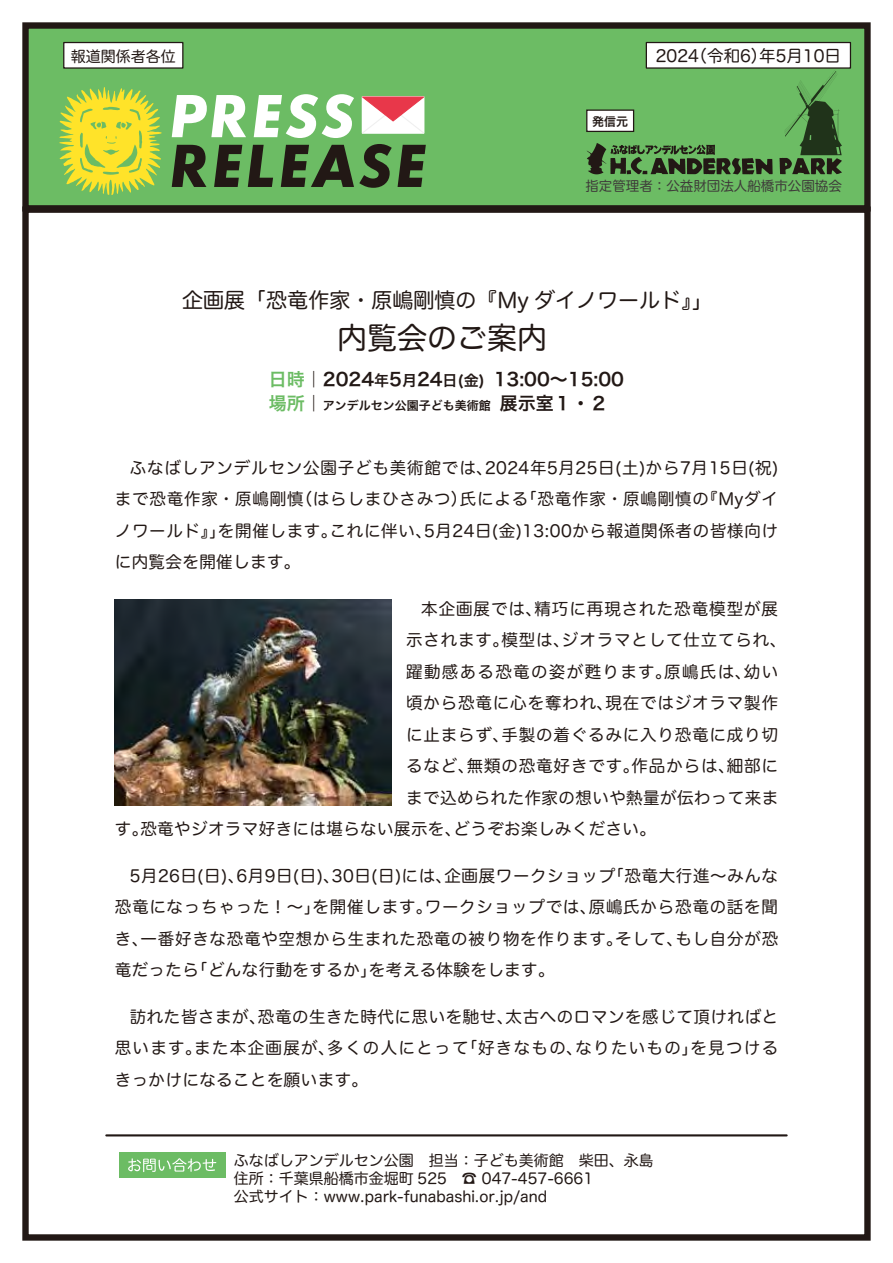
<style>
.page{position:relative;width:893px;height:1263px;background:#fff}
.page>*{position:absolute;margin:0;border:0;box-sizing:border-box;transform-origin:0 0}
.t1{font:30px "Hira Maru Pro W4";color:#221815}
.t2{font:21px "Hira Maru Pro W4";color:#221815}
.t3{font:18px "Hira Kaku Pro W6";color:#221815}
.t4{font:16.5px/31.5px "Hira Maru Pro W4";letter-spacing:.045em;color:#221815;text-align:justify}
.t5{font:16.5px "Hira Maru Pro W4";letter-spacing:.025em;color:#221815}
.t6{font:16.5px "Hira Maru Pro W4";letter-spacing:.08em;color:#221815}
.t7{font:16.5px "Hira Maru Pro W4";color:#221815}
.t8{font:15px/18px "Hira Maru Pro W4";color:#221815}
.t9{font:13.5px "Hira Maru Pro W4";color:#3e3a39}
.t10{font:12px "Hira Kaku Pro W6";color:#221815}
.t11{font:12px "Hiragino Sans W6";color:#221815}
.s1{color:#6cbc64}
.s2{font-size:15px}
.s3{font-size:18px;color:#6cbc64}
.s4{font-size:18px}
</style>
<div class="page">
<div style="left:26px;top:26px;width:841px;height:182px;background:#6cbc64"></div>
<div style="left:22px;top:206px;width:849px;height:1035px;border:6px solid #221815"></div>
<div style="left:22px;top:22px;width:849px;height:190px;border:6px solid #221815"></div>
<hr style="left:106px;top:1134px;width:681px;height:2px;background:#221815">
<div style="left:119px;top:1152px;width:106px;height:26px;background:#6cbc64"></div>
<svg style="left:128px;top:1158px;width:88px;height:14px"></svg>
<img style="left:115px;top:600px;width:276px;height:205px">
<div style="left:63px;top:42px;width:120px;height:27px;background:#fff;border:1px solid #221815"></div>
<svg style="left:587px;top:143px;width:186px;height:31px"></svg>
<svg style="left:779px;top:70px;width:63px;height:104px"></svg>
<div style="left:586px;top:109px;width:48px;height:23px;background:#fff;border:1px solid #221815"></div>
<svg style="left:60px;top:87px;width:102px;height:108px"></svg>
<svg style="left:362px;top:96px;width:62px;height:38px;background:#f5b9bf"></svg>
<svg style="left:172px;top:95px;width:74px;height:42px"></svg>
<svg style="left:254px;top:94px;width:100px;height:44px"></svg>
<svg style="left:172px;top:145px;width:34px;height:42px"></svg>
<svg style="left:214px;top:145px;width:28px;height:42px"></svg>
<svg style="left:248px;top:145px;width:25px;height:42px"></svg>
<svg style="left:281px;top:144px;width:111px;height:44px"></svg>
<svg style="left:398px;top:145px;width:28px;height:42px"></svg>
<div style="left:646px;top:42px;width:205px;height:27px;background:#fff;border:1px solid #221815"></div>
<p class="t8" style="left:71px;top:46px;width:107px">報道関係者各位</p>
<p class="t11" style="left:592px;top:111px;width:37px">発信元</p>
<p class="t7" style="left:656px;top:41px;width:187px">2024（令和6）年5月10日</p>
<p class="t9" style="left:585px;top:174px;width:258px">指定管理者：公益財団法人船橋市公園協会</p>
<p class="t2" style="left:182px;top:282px;width:532px">企画展「恐竜作家・原嶋剛慎の『My ダイノワールド』」</p>
<h1 class="t1" style="left:337px;top:311px;width:211px">内覧会のご案内</h1>
<p class="t3" style="left:269px;top:363px;width:357px"><span class="s1">日時</span>｜2024<span class="s2">年</span>5<span class="s2">月</span>24<span class="s2">日(金)</span> 13:00～15:00</p>
<p class="t10" style="left:269px;top:394px;width:341px"><span class="s3">場所</span><span class="s4">｜</span>アンデルセン公園子ども美術館 <span class="s4">展示室１・２</span></p>
<p class="t4" style="left:115px;top:451px;width:665px;text-indent:15px">ふなばしアンデルセン公園子ども美術館では、2024年5月25日(土)から7月15日(祝)まで恐竜作家・原嶋剛慎（はらしまひさみつ）氏による「恐竜作家・原嶋剛慎の『Myダイノワールド』」を開催します。これに伴い、5月24日(金)13:00から報道関係者の皆様向けに内覧会を開催します。</p>
<p class="t4" style="left:421px;top:592px;width:358px">本企画展では、精巧に再現された恐竜模型が展</p>
<p class="t4" style="left:406px;top:623px;width:382px">示されます。模型は、ジオラマとして仕立てられ、</p>
<p class="t6" style="left:406px;top:657px;width:373px">躍動感ある恐竜の姿が甦ります。原嶋氏は、幼い</p>
<p class="t4" style="left:406px;top:686px;width:373px">頃から恐竜に心を奪われ、現在ではジオラマ製作</p>
<p class="t4" style="left:406px;top:718px;width:373px">に止まらず、手製の着ぐるみに入り恐竜に成り切</p>
<p class="t4" style="left:406px;top:749px;width:373px">るなど、無類の恐竜好きです。作品からは、細部に</p>
<p class="t5" style="left:406px;top:783px;width:374px">まで込められた作家の想いや熱量が伝わって来ま</p>
<p class="t5" style="left:115px;top:815px;width:543px">す。恐竜やジオラマ好きには堪らない展示を、どうぞお楽しみください。</p>
<p class="t4" style="left:115px;top:859px;width:665px;text-indent:15px">5月26日(日)、6月9日(日)、30日(日)には、企画展ワークショップ「恐竜大行進～みんな恐竜になっちゃった！～」を開催します。ワークショップでは、原嶋氏から恐竜の話を聞き、一番好きな恐竜や空想から生まれた恐竜の被り物を作ります。そして、もし自分が恐竜だったら「どんな行動をするか」を考える体験をします。</p>
<p class="t4" style="left:115px;top:1000px;width:665px;text-indent:15px">訪れた皆さまが、恐竜の生きた時代に思いを馳せ、太古へのロマンを感じて頂ければと思います。また本企画展が、多くの人にとって「好きなもの、なりたいもの」を見つけるきっかけになることを願います。</p>
<p class="t8" style="left:234px;top:1150px;width:422px">ふなばしアンデルセン公園　担当：子ども美術館　柴田、永島住所：千葉県船橋市金堀町 525　☎ 047-457-6661<br>公式サイト：www.park-funabashi.or.jp/and</p>
</div>
